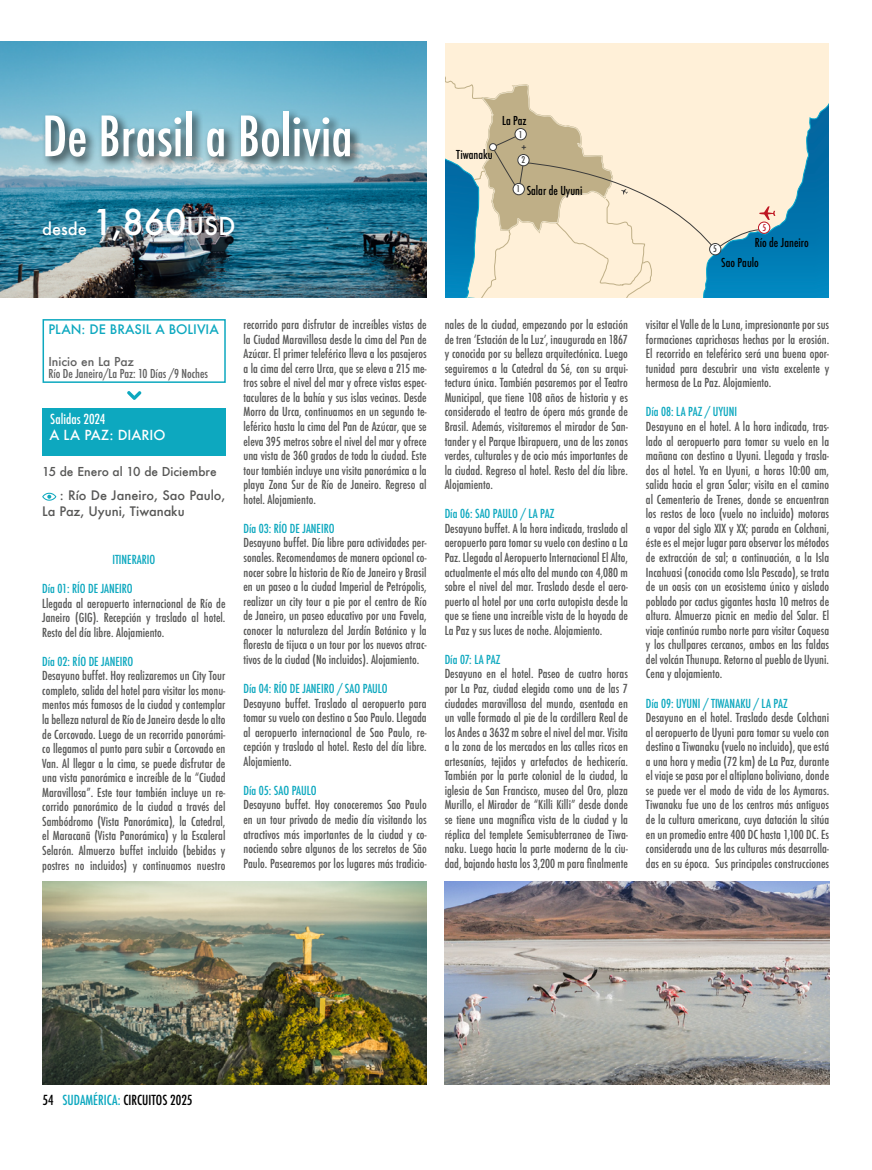
<style>
.page{position:relative;width:872px;height:1170px;background:#fff}
.page>*{position:absolute;margin:0;border:0;box-sizing:border-box;transform-origin:0 0}
.t1{font:500 condensed 54px "Futura";color:#fff}
.t2{font:500 16.5px "Futura";color:#fff}
.t3{font:500 condensed 13.5px "Futura";color:#000}
.t4{font:500 13.5px "Futura";color:#fff}
.t5{font:500 condensed 13.5px "Futura";color:#fff}
.t6{font:500 12.75px/15.3px "Futura";color:#575756}
.t7{font:500 12.75px "Futura";color:#0da8bf}
.t8{font:500 condensed 12.15px/14.5px "Futura";color:#575756;text-align:justify}
.t9{font:500 condensed 12.15px "Futura";color:#0da8bf}
.t10{font:500 condensed 12px "Futura";color:#000}
.t11{font:500 condensed 12px "Futura";color:#616161}
.t12{font:500 12px "Futura";color:#575756}
.t13{font:500 12px "Futura";color:#616161}
.t14{font:500 condensed 12px "Futura";color:#3c3c3b}
.t15{font:500 condensed 9px "Futura";color:#3c3c3b}
.t16{font:500 condensed 9px "Futura";color:#be1622}
.s1{font-size:34.5px}
.s2{font-size:24px}
.s3{color:#0da8bf}
</style>
<div class="page">
<div style="left:43px;top:319px;width:183px;height:64px;border:2px solid #0da8bf"></div>
<img style="left:0;top:42px;width:427px;height:255px">
<div style="left:42px;top:408px;width:183px;height:47px;background:#0da8bf"></div>
<svg style="left:42px;top:492px;width:14px;height:8px"></svg>
<svg style="left:127px;top:391px;width:15px;height:9px"></svg>
<div style="left:42px;top:108px;width:320px;height:61px;background:#000;opacity:.75"></div>
<img style="left:42px;top:881px;width:385px;height:203px">
<img style="left:445px;top:881px;width:384px;height:203px">
<svg style="left:445px;top:43px;width:383px;height:254px;background:#b6cdcc"></svg>
<svg style="left:445px;top:75px;width:330px;height:222px;background:#d8d8c6"></svg>
<div style="left:489px;top:143px;width:8px;height:8px;border:1px solid #3c3c3b;border-radius:50%"></div>
<h1 class="t1" style="left:42px;top:102px;width:312px">De Brasil a Bolivia</h1>
<h2 class="t2" style="left:42px;top:217px;width:195px">desde <span class="s1">1,860</span><span class="s2">USD</span></h2>
<p class="t10" style="left:456px;top:146px;width:38px">Tiwanaku</p>
<p class="t10" style="left:502px;top:112px;width:26px">La Paz</p>
<p class="t15" style="left:519px;top:128px;width:5px">1</p>
<p class="t14" style="left:521px;top:139px;width:6px">+</p>
<p class="t15" style="left:521px;top:154px;width:5px">2</p>
<p class="t15" style="left:516px;top:183px;width:5px">1</p>
<p class="t10" style="left:526px;top:182px;width:57px">Salar de Uyuni</p>
<p class="t15" style="left:713px;top:243px;width:5px">5</p>
<p class="t16" style="left:762px;top:222px;width:5px">5</p>
<p class="t10" style="left:754px;top:235px;width:55px">Río de Janeiro</p>
<p class="t10" style="left:721px;top:254px;width:39px">Sao Paulo</p>
<p class="t7" style="left:48px;top:321px;width:172px">PLAN: DE BRASIL A BOLIVIA</p>
<p class="t13" style="left:48px;top:353px;width:87px">Inicio en La Paz</p>
<p class="t11" style="left:48px;top:365px;width:161px">Río De Janeiro/La Paz: 10 Días /9 Noches</p>
<p class="t5" style="left:50px;top:410px;width:57px">Salidas 2024</p>
<p class="t4" style="left:49px;top:426px;width:118px">A LA PAZ: DIARIO</p>
<p class="t12" style="left:42px;top:463px;width:176px">15 de Enero al 10 de Diciembre</p>
<p class="t6" style="left:42px;top:488px;width:185px;text-indent:18px">: Río De Janeiro, Sao Paulo,<br>La Paz, Uyuni, Tiwanaku</p>
<p class="t9" style="left:112px;top:551px;width:44px">ITINERARIO</p>
<p class="t9" style="left:42px;top:580px;width:92px">Día 01: RÍO DE JANEIRO</p>
<p class="t8" style="left:42px;top:595px;width:185px">Llegada al aeropuerto internacional de Río de Janeiro (GIG). Recepción y traslado al hotel.<br>Resto del día libre. Alojamiento.</p>
<p class="t9" style="left:42px;top:653px;width:92px">Día 02: RÍO DE JANEIRO</p>
<p class="t8" style="left:42px;top:668px;width:185px">Desayuno buffet. Hoy realizaremos un City Tour completo, salida del hotel para visitar los monu&shy;mentos más famosos de la ciudad y contemplar la belleza natural de Río de Janeiro desde lo alto de Corcovado. Luego de un recorrido panorámi&shy;co llegamos al punto para subir a Corcovado en Van. Al llegar a la cima, se puede disfrutar de una vista panorámica e increíble de la “Ciudad Maravillosa”. Este tour también incluye un re&shy;corrido panorámico de la ciudad a través del Sambódromo (Vista Panorámica), la Catedral, el Maracanã (Vista Panorámica) y la Escaleral Selarón. Almuerzo buffet incluido (bebidas y postres no incluidos) y continuamos nuestro</p>
<p class="t8" style="left:243px;top:317px;width:185px">recorrido para disfrutar de increíbles vistas de la Ciudad Maravillosa desde la cima del Pan de Azúcar. El primer teleférico lleva a los pasajeros a la cima del cerro Urca, que se eleva a 215 me&shy;tros sobre el nivel del mar y ofrece vistas espec&shy;taculares de la bahía y sus islas vecinas. Desde Morro da Urca, continuamos en un segundo te&shy;leférico hasta la cima del Pan de Azúcar, que se eleva 395 metros sobre el nivel del mar y ofrece una vista de 360 grados de toda la ciudad. Este tour también incluye una visita panorámica a la playa Zona Sur de Río de Janeiro. Regreso al hotel. Alojamiento.</p>
<p class="t9" style="left:243px;top:520px;width:92px">Día 03: RÍO DE JANEIRO</p>
<p class="t8" style="left:243px;top:535px;width:185px">Desayuno buffet. Día libre para actividades per&shy;sonales. Recomendamos de manera opcional co&shy;nocer sobre la historia de Río de Janeiro y Brasil en un paseo a la ciudad Imperial de Petrópolis, realizar un city tour a pie por el centro de Río de Janeiro, un paseo educativo por una Favela, conocer la naturaleza del Jardín Botánico y la floresta de tijuca o un tour por los nuevos atrac&shy;tivos de la ciudad (No incluidos). Alojamiento.</p>
<p class="t9" style="left:243px;top:680px;width:146px">Día 04: RÍO DE JANEIRO / SAO PAULO</p>
<p class="t8" style="left:243px;top:695px;width:185px">Desayuno buffet. Traslado al aeropuerto para tomar su vuelo con destino a Sao Paulo. Llegada al aeropuerto internacional de Sao Paulo, re&shy;cepción y traslado al hotel. Resto del día libre.<br>Alojamiento.</p>
<p class="t9" style="left:243px;top:782px;width:75px">Día 05: SAO PAULO</p>
<p class="t8" style="left:243px;top:797px;width:185px">Desayuno buffet. Hoy conoceremos Sao Paulo en un tour privado de medio día visitando los atractivos más importantes de la ciudad y co&shy;nociendo sobre algunos de los secretos de São Paulo. Pasearemos por los lugares más tradicio-</p>
<p class="t8" style="left:445px;top:317px;width:185px">nales de la ciudad, empezando por la estación de tren ‘Estación de la Luz’, inaugurada en 1867 y conocida por su belleza arquitectónica. Luego seguiremos a la Catedral da Sé, con su arqui&shy;tectura única. También pasaremos por el Teatro Municipal, que tiene 108 años de historia y es considerado el teatro de ópera más grande de Brasil. Además, visitaremos el mirador de San&shy;tander y el Parque Ibirapuera, una de las zonas verdes, culturales y de ocio más importantes de la ciudad. Regreso al hotel. Resto del día libre.<br>Alojamiento.</p>
<p class="t9" style="left:445px;top:506px;width:111px">Día 06: SAO PAULO / LA PAZ</p>
<p class="t8" style="left:445px;top:521px;width:185px">Desayuno buffet. A la hora indicada, traslado al aeropuerto para tomar su vuelo con destino a La Paz. Llegada al Aeropuerto Internacional El Alto, actualmente el más alto del mundo con 4,080 m sobre el nivel del mar. Traslado desde el aero&shy;puerto al hotel por una corta autopista desde la que se tiene una increíble vista de la hoyada de La Paz y sus luces de noche. Alojamiento.</p>
<p class="t9" style="left:445px;top:651px;width:57px">Día 07: LA PAZ</p>
<p class="t8" style="left:445px;top:666px;width:185px">Desayuno en el hotel. Paseo de cuatro horas por La Paz, ciudad elegida como una de las 7 ciudades maravillosa del mundo, asentada en un valle formado al pie de la cordillera Real de los Andes a 3632 m sobre el nivel del mar. Visita a la zona de los mercados en las calles ricos en artesanías, tejidos y artefactos de hechicería.<br>También por la parte colonial de la ciudad, la iglesia de San Francisco, museo del Oro, plaza Murillo, el Mirador de “Killi Killi” desde donde se tiene una magnífica vista de la ciudad y la réplica del templete Semisubterraneo de Tiwa&shy;naku. Luego hacia la parte moderna de la ciu&shy;dad, bajando hasta los 3,200 m para finalmente</p>
<p class="t8" style="left:646px;top:317px;width:185px">visitar el Valle de la Luna, impresionante por sus formaciones caprichosas hechas por la erosión.<br>El recorrido en teleférico será una buena opor&shy;tunidad para descubrir una vista excelente y hermosa de La Paz. Alojamiento.</p>
<p class="t9" style="left:646px;top:404px;width:93px">Día 08: LA PAZ / UYUNI</p>
<p class="t8" style="left:646px;top:419px;width:185px">Desayuno en el hotel. A la hora indicada, tras&shy;lado al aeropuerto para tomar su vuelo en la mañana con destino a Uyuni. Llegada y trasla&shy;dos al hotel. Ya en Uyuni, a horas 10:00 am, salida hacia el gran Salar; visita en el camino al Cementerio de Trenes, donde se encuentran los restos de loco (vuelo no incluido) motoras a vapor del siglo XIX y XX; parada en Colchani, éste es el mejor lugar para observar los métodos de extracción de sal; a continuación, a la Isla Incahuasi (conocida como Isla Pescado), se trata de un oasis con un ecosistema único y aislado poblado por cactus gigantes hasta 10 metros de altura. Almuerzo picnic en medio del Salar. El viaje continúa rumbo norte para visitar Coquesa y los chullpares cercanos, ambos en las faldas del volcán Thunupa. Retorno al pueblo de Uyuni.<br>Cena y alojamiento.</p>
<p class="t9" style="left:646px;top:695px;width:143px">Día 09: UYUNI / TIWANAKU / LA PAZ</p>
<p class="t8" style="left:646px;top:710px;width:185px">Desayuno en el hotel. Traslado desde Colchani al aeropuerto de Uyuni para tomar su vuelo con destino a Tiwanaku (vuelo no incluido), que está a una hora y media (72 km) de La Paz, durante el viaje se pasa por el altiplano boliviano, donde se puede ver el modo de vida de los Aymaras.<br>Tiwanaku fue uno de los centros más antiguos de la cultura americana, cuya datación la sitúa en un promedio entre 400 DC hasta 1,100 DC. Es considerada una de las culturas más desarrolla&shy;das en su época. Sus principales construcciones</p>
<p class="t3" style="left:43px;top:1091px;width:151px">54 <span class="s3">SUDAMÉRICA:</span> CIRCUITOS 2025</p>
</div>
